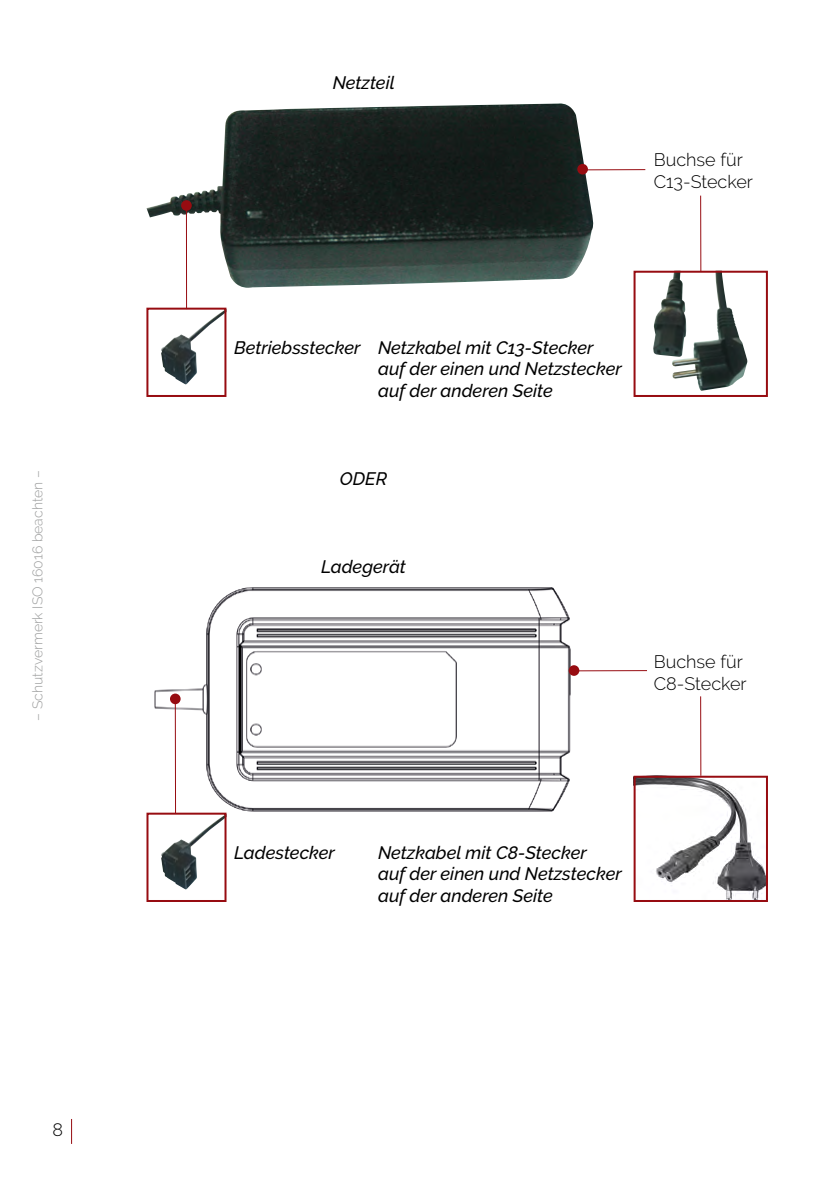
<style>
.page{position:relative;width:840px;height:1191px;background:#fff}
.page>*{position:absolute;margin:0;border:0;box-sizing:border-box;transform-origin:0 0}
.t1{font:italic 500 18px/21.6px "Raleway";color:#000}
.t2{font:300 18px/21.6px "Raleway";color:#000}
.t3{font:300 14px "Raleway";color:#9c9d9d}
</style>
<div class="page">
<img style="left:154px;top:587px;width:426px;height:231px">
<img style="left:636px;top:778px;width:128px;height:121px">
<div style="left:633px;top:775px;width:134px;height:127px;border:2px solid #970c11"></div>
<svg style="left:71px;top:1119px;width:1px;height:24px"></svg>
<img style="left:146px;top:103px;width:448px;height:185px">
<img style="left:161px;top:311px;width:62px;height:74px">
<div style="left:146px;top:308px;width:80px;height:89px;border:2px solid #970c11"></div>
<img style="left:653px;top:274px;width:94px;height:117px">
<div style="left:633px;top:271px;width:134px;height:126px;border:2px solid #970c11"></div>
<div style="left:170px;top:693px;width:10px;height:11px;background:#970c11;border-radius:50%"></div>
<div style="left:181px;top:200px;width:11px;height:11px;background:#970c11;border-radius:50%"></div>
<hr style="left:175px;top:699px;width:1px;height:114px;background:#970c11">
<hr style="left:186px;top:207px;width:1px;height:102px;background:#970c11">
<hr style="left:699px;top:696px;width:1px;height:79px;background:#970c11">
<hr style="left:699px;top:196px;width:1px;height:76px;background:#970c11">
<div style="left:568px;top:665px;width:11px;height:11px;background:#970c11;border-radius:50%"></div>
<div style="left:577px;top:164px;width:10px;height:10px;background:#970c11;border-radius:50%"></div>
<hr style="left:573px;top:670px;width:73px;height:1px;background:#970c11">
<hr style="left:582px;top:169px;width:63px;height:1px;background:#970c11">
<img style="left:161px;top:815px;width:62px;height:75px">
<div style="left:146px;top:812px;width:80px;height:90px;border:2px solid #970c11"></div>
<p class="t1" style="left:332px;top:72px;width:64px">Netzteil</p>
<p class="t2" style="left:653px;top:149px;width:101px">Buchse für<br>C13-Stecker</p>
<p class="t1" style="left:234px;top:336px;width:128px">Betriebsstecker</p>
<p class="t1" style="left:378px;top:336px;width:245px">Netzkabel mit C13-Stecker auf der einen und Netzstecker auf der anderen Seite</p>
<p class="t3" style="left:29px;top:720px;width:251px;rotate:-90deg">– Schutzvermerk ISO 16016 beachten –</p>
<p class="t1" style="left:339px;top:468px;width:49px">ODER</p>
<p class="t1" style="left:321px;top:555px;width:86px">Ladegerät</p>
<p class="t2" style="left:653px;top:651px;width:94px">Buchse für<br>C8-Stecker</p>
<p class="t1" style="left:234px;top:841px;width:102px">Ladestecker</p>
<p class="t1" style="left:378px;top:841px;width:245px">Netzkabel mit C8-Stecker<br>auf der einen und Netzstecker auf der anderen Seite</p>
<p class="t2" style="left:52px;top:1118px;width:12px">8</p>
</div>
